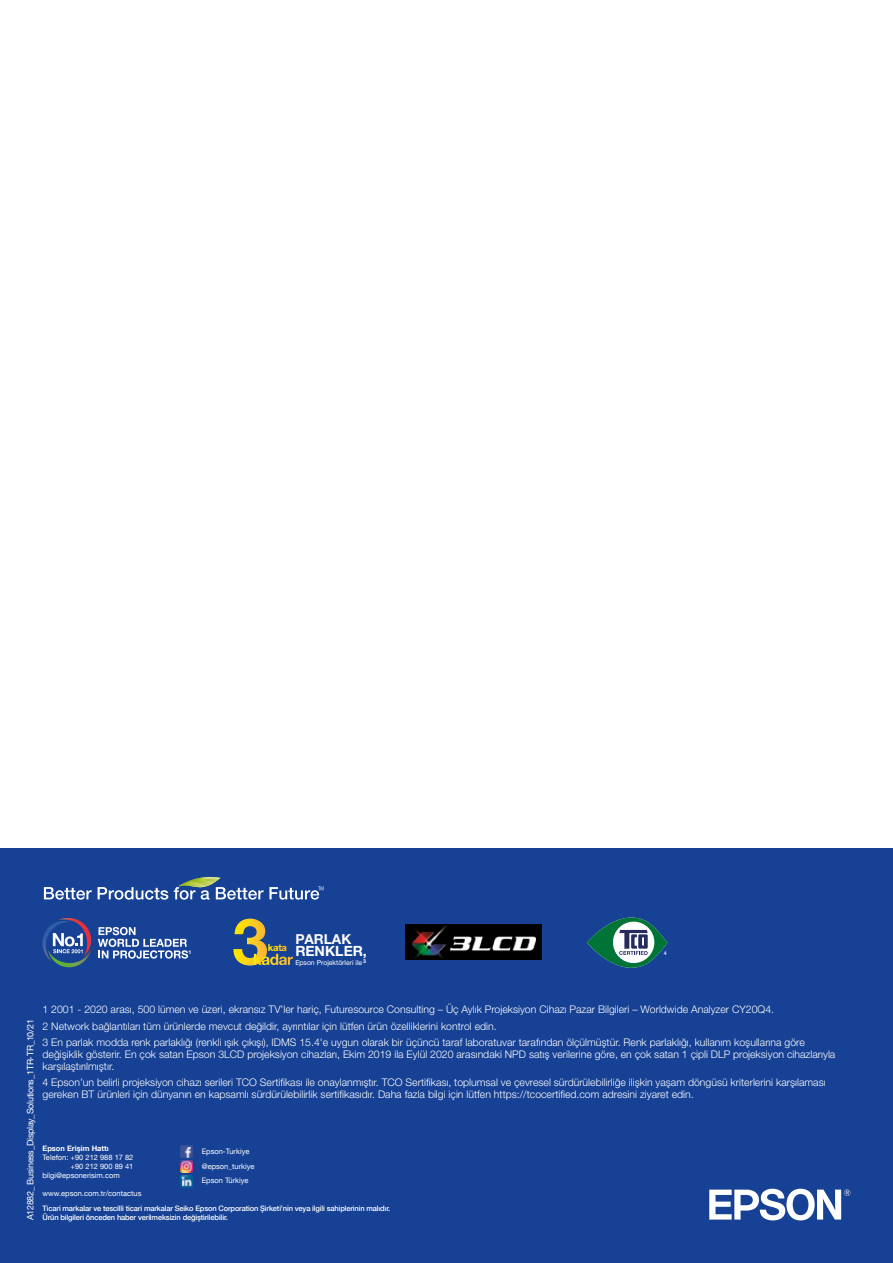
<style>
.page{position:relative;width:893px;height:1263px;background:#fff}
.page>*{position:absolute;margin:0;border:0;box-sizing:border-box;transform-origin:0 0}
.t1{font:700 14.1px "Helvetica Neue LTW1 G";color:#fff}
.t2{font:700 13.8px "Helvetica Neue LTW1 G";color:#fff}
.t3{font:300 10.5px/12px "Helvetica Neue LT Pro";color:#fff}
.t4{font:700 9.6px "Helvetica Neue LTW1 G";color:#fee700}
.t5{font:9px "Helvetica Neue LT Pro";letter-spacing:-.03em;color:#fff}
.t6{font:500 7.5px "Helvetica Neue LT Com";letter-spacing:-.02em;color:#fff}
.t7{font:7.5px/9px "Helvetica Neue LT Com";color:#fff;text-align:right}
.t8{font:700 7.5px "Helvetica Neue LT Com";color:#fff}
.t9{font:6.9px "Helvetica Neue LTW1 G";color:#fff}
.t10{font:700 5.25px "Helvetica Neue LT Pro";color:#fff}
.Subheads{font:500 5.25px "Helvetica Neue LT Pro";color:#fff}
.s1{color:#fdd815}
.s2{color:#fccd22}
.s3{color:#fbc02d}
</style>
<div class="page">
<div style="left:0;top:848px;width:893px;height:415px;background:#164194"></div>
<svg style="left:709px;top:1189px;width:141px;height:31px"></svg>
<svg style="left:44px;top:887px;width:48px;height:13px"></svg>
<svg style="left:98px;top:887px;width:70px;height:13px"></svg>
<svg style="left:174px;top:877px;width:150px;height:23px"></svg>
<svg style="left:42px;top:917px;width:146px;height:51px"></svg>
<div style="left:405px;top:924px;width:137px;height:36px;background:#000"></div>
<img style="left:412px;top:925px;width:124px;height:33px">
<svg style="left:587px;top:917px;width:80px;height:51px"></svg>
<svg style="left:180px;top:1145px;width:12px;height:42px"></svg>
<img style="left:233px;top:918px;width:34px;height:47px">
<img style="left:254px;top:954px;width:39px;height:11px">
<p class="t2" style="left:295px;top:930px;width:57px">PARLAK</p>
<p class="t1" style="left:295px;top:942px;width:73px">RENKLER,</p>
<p class="t9" style="left:295px;top:958px;width:68px">Epson Projektörleri ile</p>
<p class="t4" style="left:268px;top:942px;width:21px">k<span class="s1">a</span><span class="s2">t</span><span class="s3">a</span></p>
<p class="t10" style="left:189px;top:948px;width:4px">1</p>
<p class="Subheads" style="left:664px;top:949px;width:4px">4</p>
<p class="t10" style="left:363px;top:958px;width:4px">3</p>
<p class="t3" style="left:43px;top:1003px;width:733px">1 2001 - 2020 arası, 500 lümen ve üzeri, ekransız TV’ler hariç, Futuresource Consulting – Üç Aylık Projeksiyon Cihazı Pazar Bilgileri – Worldwide Analyzer CY20Q4.</p>
<p class="t3" style="left:43px;top:1020px;width:456px">2 Network bağlantıları tüm ürünlerde mevcut değildir, ayrıntılar için lütfen ürün özelliklerini kontrol edin.</p>
<p class="t3" style="left:43px;top:1036px;width:794px">3 En parlak modda renk parlaklığı (renkli ışık çıkışı), IDMS 15.4'e uygun olarak bir üçüncü taraf laboratuvar tarafından ölçülmüştür. Renk parlaklığı, kullanım koşullarına göre değişiklik gösterir. En çok satan Epson 3LCD projeksiyon cihazları, Ekim 2019 ila Eylül 2020 arasındaki NPD satış verilerine göre, en çok satan 1 çipli DLP projeksiyon cihazlarıyla karşılaştırılmıştır.</p>
<p class="t3" style="left:43px;top:1076px;width:785px">4 Epson’un belirli projeksiyon cihazı serileri TCO Sertifikası ile onaylanmıştır. TCO Sertifikası, toplumsal ve çevresel sürdürülebilirliğe ilişkin yaşam döngüsü kriterlerini karşılaması gereken BT ürünleri için dünyanın en kapsamlı sürdürülebilirlik sertifikasıdır. Daha fazla bilgi için lütfen https://tcocertified.com adresini ziyaret edin.</p>
<p class="t5" style="left:25px;top:1220px;width:203px;rotate:-90deg">A12882_ Business_Display_Solutions_1TR-TR_10/21</p>
<p class="t8" style="left:43px;top:1143px;width:68px">Epson Erişim Hattı</p>
<p class="t7" style="left:43px;top:1153px;width:92px">Telefon: +90 212 988 17 82 +90 212 900 89 41</p>
<p class="t7" style="left:43px;top:1171px;width:79px">bilgi@epsonerisim.com</p>
<p class="t7" style="left:43px;top:1189px;width:100px">www.epson.com.tr/contactus</p>
<p class="t6" style="left:43px;top:1204px;width:349px">Ticari markalar ve tescilli ticari markalar Seiko Epson Corporation Şirketi’nin veya ilgili sahiplerinin malıdır.</p>
<p class="t6" style="left:43px;top:1213px;width:187px">Ürün bilgileri önceden haber verilmeksizin değiştirilebilir.</p>
<p class="t7" style="left:202px;top:1146px;width:49px">Epson-Turkiye</p>
<p class="t7" style="left:202px;top:1161px;width:54px">@epson_turkiye</p>
<p class="t7" style="left:202px;top:1176px;width:48px">Epson Türkiye</p>
</div>
